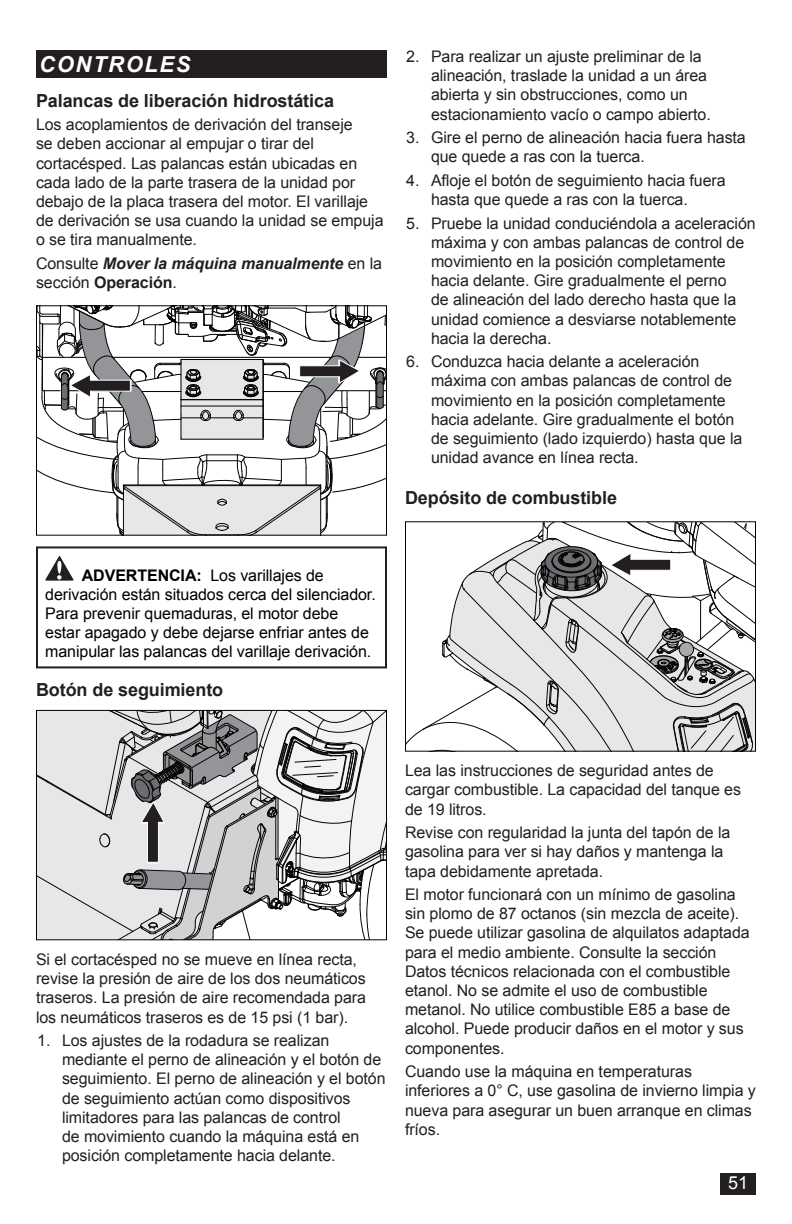
<style>
.page{position:relative;width:792px;height:1224px;background:#fff}
.page>*{position:absolute;margin:0;border:0;box-sizing:border-box;transform-origin:0 0}
.t1{font:italic 700 22px "Arial";letter-spacing:.075em;color:#fff}
.Head_9_SP{font:700 18px "Arial";letter-spacing:-.005em;color:#231f20}
.t2{font:18px "Arial";color:#fff}
.Body_Text_SP{font:16px/19.2px "Arial";letter-spacing:-.005em;color:#231f20}
.Warning_SP{font:16px/19.2px "Arial";letter-spacing:-.005em;color:#000}
.Body_Text_SP-2{font:italic 700 16px/19.2px "Arial";letter-spacing:-.005em;color:#231f20}
.s1{font-weight:400;font-style:normal}
.s2{font-style:normal}
.s3{font-weight:700}
</style>
<div class="page">
<svg style="left:406px;top:523px;width:350px;height:229px"></svg>
<svg style="left:36px;top:306px;width:351px;height:230px"></svg>
<svg style="left:36px;top:710px;width:350px;height:231px"></svg>
<div style="left:721px;top:1174px;width:35px;height:21px;background:#231f20"></div>
<svg style="left:45px;top:556px;width:29px;height:25px"></svg>
<div style="left:36px;top:546px;width:351px;height:122px;border:2px solid #231f20"></div>
<div style="left:36px;top:50px;width:351px;height:28px;background:#231f20"></div>
<h1 class="t1" style="left:39px;top:50px;width:153px">CONTROLES</h1>
<p class="Head_9_SP" style="left:36px;top:88px;width:300px">Palancas de liberación hidrostática</p>
<p class="Body_Text_SP" style="left:36px;top:115px;width:349px">Los acoplamientos de derivación del transeje<br>se deben accionar al empujar o tirar del cortacésped. Las palancas están ubicadas en cada lado de la parte trasera de la unidad por debajo de la placa trasera del motor. El varillaje de derivación se usa cuando la unidad se empuja o se tira manualmente.</p>
<p class="Body_Text_SP-2" style="left:36px;top:254px;width:348px"><span class="s1">Consulte</span> Mover la máquina manualmente <span class="s1">en la sección</span> <span class="s2">Operación</span><span class="s1">.</span></p>
<p class="Body_Text_SP" style="left:431px;top:47px;width:281px;text-indent:-25px">2. Para realizar un ajuste preliminar de la alineación, traslade la unidad a un área abierta y sin obstrucciones, como un estacionamiento vacío o campo abierto.</p>
<p class="Body_Text_SP" style="left:431px;top:128px;width:316px;text-indent:-25px">3. Gire el perno de alineación hacia fuera hasta que quede a ras con la tuerca.</p>
<p class="Body_Text_SP" style="left:431px;top:171px;width:296px;text-indent:-25px">4. Afloje el botón de seguimiento hacia fuera hasta que quede a ras con la tuerca.</p>
<p class="Body_Text_SP" style="left:431px;top:214px;width:326px;text-indent:-25px">5. Pruebe la unidad conduciéndola a aceleración máxima y con ambas palancas de control de movimiento en la posición completamente hacia delante. Gire gradualmente el perno<br>de alineación del lado derecho hasta que la unidad comience a desviarse notablemente hacia la derecha.</p>
<p class="Body_Text_SP" style="left:431px;top:352px;width:313px;text-indent:-25px">6. Conduzca hacia delante a aceleración máxima con ambas palancas de control de movimiento en la posición completamente hacia adelante. Gire gradualmente el botón de seguimiento (lado izquierdo) hasta que la unidad avance en línea recta.</p>
<p class="Head_9_SP" style="left:405px;top:486px;width:214px">Depósito de combustible</p>
<p class="Warning_SP" style="left:45px;top:566px;width:332px;text-indent:37px"><span class="s3">ADVERTENCIA:</span> Los varillajes de derivación están situados cerca del silenciador.<br>Para prevenir quemaduras, el motor debe estar apagado y debe dejarse enfriar antes de manipular las palancas del varillaje derivación.</p>
<p class="Head_9_SP" style="left:36px;top:677px;width:189px">Botón de seguimiento</p>
<p class="Body_Text_SP" style="left:36px;top:950px;width:331px">Si el cortacésped no se mueve en línea recta, revise la presión de aire de los dos neumáticos traseros. La presión de aire recomendada para los neumáticos traseros es de 15 psi (1 bar).</p>
<p class="Body_Text_SP" style="left:62px;top:1031px;width:325px;text-indent:-25px">1. Los ajustes de la rodadura se realizan mediante el perno de alineación y el botón de seguimiento. El perno de alineación y el botón de seguimiento actúan como dispositivos limitadores para las palancas de control<br>de movimiento cuando la máquina está en posición completamente hacia delante.</p>
<p class="Body_Text_SP" style="left:405px;top:761px;width:338px">Lea las instrucciones de seguridad antes de cargar combustible. La capacidad del tanque es de 19 litros.</p>
<p class="Body_Text_SP" style="left:405px;top:823px;width:327px">Revise con regularidad la junta del tapón de la gasolina para ver si hay daños y mantenga la tapa debidamente apretada.</p>
<p class="Body_Text_SP" style="left:405px;top:885px;width:346px">El motor funcionará con un mínimo de gasolina sin plomo de 87 octanos (sin mezcla de aceite).<br>Se puede utilizar gasolina de alquilatos adaptada para el medio ambiente. Consulte la sección Datos técnicos relacionada con el combustible etanol. No se admite el uso de combustible metanol. No utilice combustible E85 a base de alcohol. Puede producir daños en el motor y sus componentes.</p>
<p class="Body_Text_SP" style="left:405px;top:1062px;width:352px">Cuando use la máquina en temperaturas inferiores a 0° C, use gasolina de invierno limpia y nueva para asegurar un buen arranque en climas fríos.</p>
<p class="t2" style="left:728px;top:1171px;width:22px">51</p>
</div>
